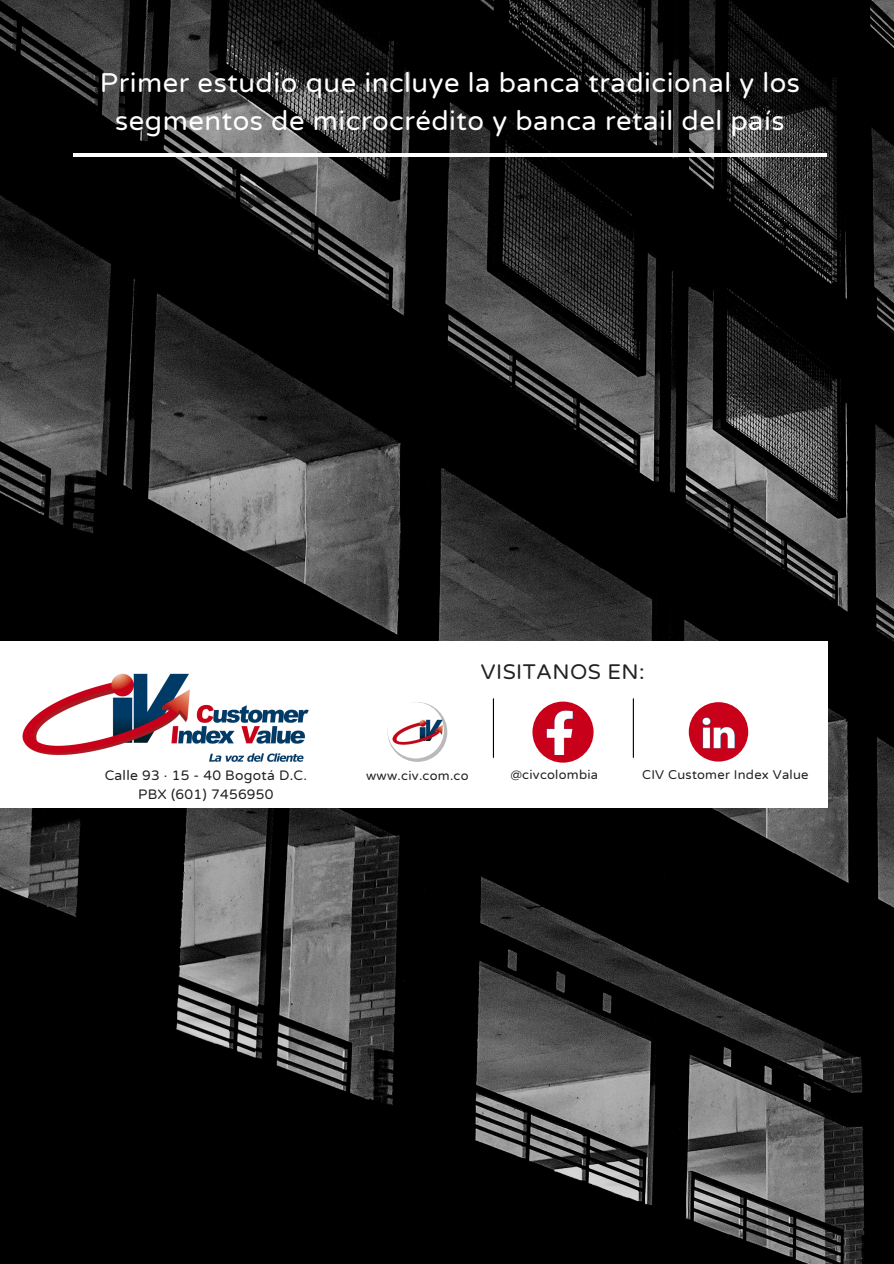
<style>
.page{position:relative;width:894px;height:1264px;background:#fff}
.page>*{position:absolute;margin:0;border:0;box-sizing:border-box;transform-origin:0 0}
.t1{font:27.3px/38.2px "Varela Round";letter-spacing:.02em;color:#fff;text-align:center}
.t2{font:21.3px "Varela Round";letter-spacing:.02em;color:#222}
.t3{font:13.8px "Varela Round";letter-spacing:.02em;color:#222}
.t4{font:12.9px "Varela Round";letter-spacing:.02em;color:#222}
</style>
<div class="page">
<img style="left:0;top:0;width:893px;height:1263px">
<hr style="left:73px;top:153px;width:753px;height:4px;background:#fff">
<div style="left:0;top:640px;width:826px;height:167px;background:#fff"></div>
<div style="left:688px;top:702px;width:60px;height:59px;background:#c9001a;border-radius:50%"></div>
<img style="left:702px;top:717px;width:33px;height:32px">
<img style="left:22px;top:673px;width:287px;height:89px">
<div style="left:532px;top:701px;width:61px;height:61px;background:#c9001a;border-radius:50%"></div>
<img style="left:546px;top:710px;width:27px;height:44px">
<svg style="left:387px;top:702px;width:60px;height:59px"></svg>
<div style="left:387px;top:702px;width:57px;height:56px;background:#fff;border-radius:50%"></div>
<img style="left:391px;top:718px;width:52px;height:28px">
<hr style="left:492px;top:698px;width:2px;height:59px;background:#000">
<hr style="left:632px;top:698px;width:1px;height:59px;background:#000">
<p class="t1" style="left:100px;top:64px;width:701px">Primer estudio que incluye la banca tradicional y los segmentos de microcrédito y banca retail del país</p>
<p class="t3" style="left:105px;top:767px;width:204px">Calle 93 · 15 - 40 Bogotá D.C.</p>
<p class="t3" style="left:138px;top:786px;width:137px">PBX (601) 7456950</p>
<p class="t2" style="left:480px;top:659px;width:165px">VISITANOS EN:</p>
<p class="t4" style="left:366px;top:768px;width:104px">www.civ.com.co</p>
<p class="t4" style="left:510px;top:767px;width:89px">@civcolombia</p>
<p class="t4" style="left:642px;top:767px;width:168px">CIV Customer Index Value</p>
</div>
